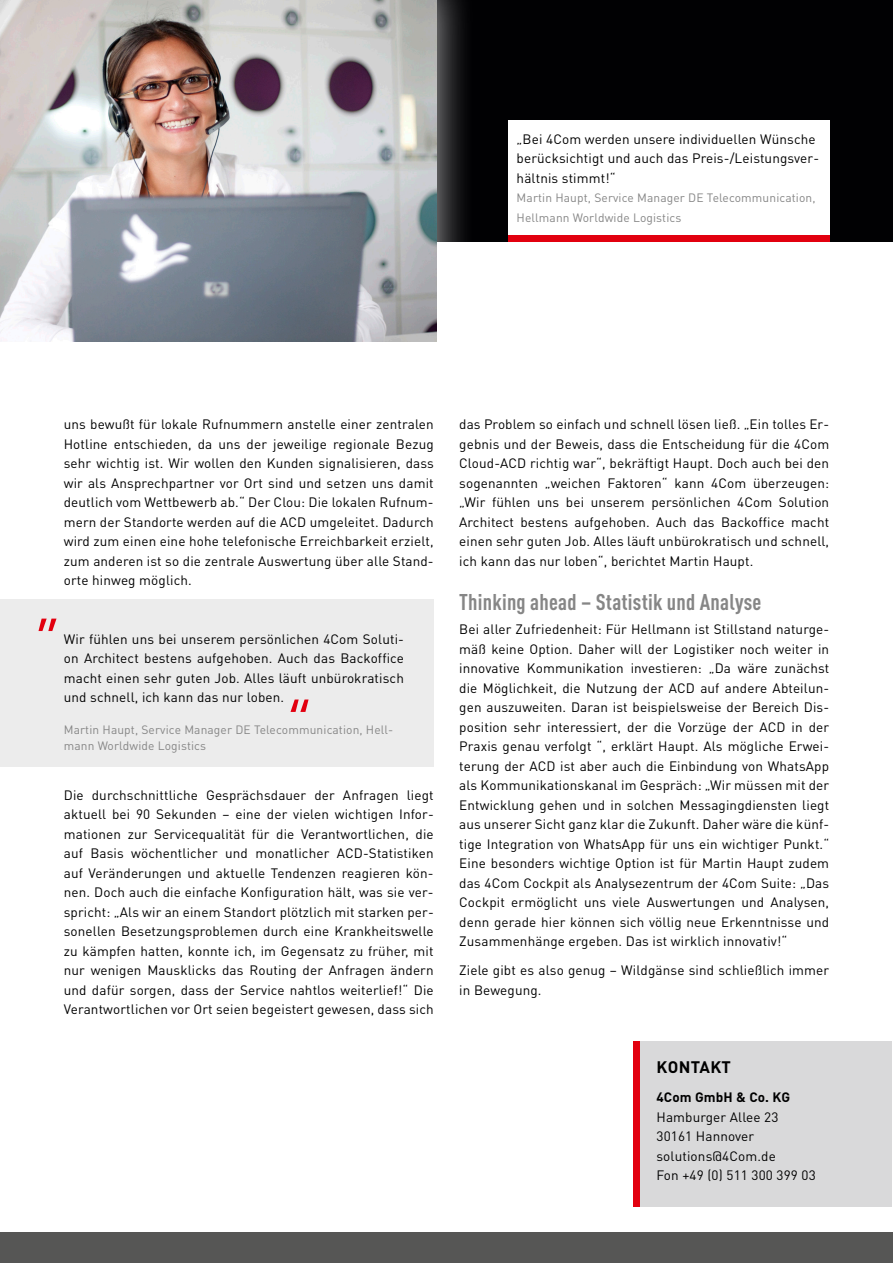
<style>
.page{position:relative;width:893px;height:1263px;background:#fff}
.page>*{position:absolute;margin:0;border:0;box-sizing:border-box;transform-origin:0 0}
.t1{font:57px "Free Set";color:#e2000f}
.t2{font:700 condensed 22.5px "DINOT";letter-spacing:.01em;color:#868686}
.t3{font:700 16.5px "DINOT";letter-spacing:.02em;color:#000}
.t4{font:13.5px/19.5px "DINOT";letter-spacing:.01em;color:#000;text-align:justify}
.t5{font:700 13.5px "DINOT";letter-spacing:.01em;color:#000}
.t6{font:12px/19.5px "DINOT";letter-spacing:.01em;color:#868686}
</style>
<div class="page">
<div style="left:639px;top:1041px;width:253px;height:166px;background:#d9d9da"></div>
<div style="left:633px;top:1041px;width:6px;height:166px;background:#e2000f"></div>
<div style="left:0;top:0;width:893px;height:242px;background:#010103"></div>
<div style="left:0;top:1232px;width:893px;height:31px;background:#565655"></div>
<div style="left:508px;top:121px;width:321px;height:118px;background:#fff"></div>
<div style="left:508px;top:236px;width:321px;height:6px;background:#e2000f"></div>
<div style="left:0;top:0;width:476px;height:382px;background:#fff;opacity:.75"></div>
<img style="left:0;top:0;width:436px;height:342px">
<div style="left:0;top:600px;width:434px;height:167px;background:#ececec"></div>
<p class="t4" style="left:517px;top:129px;width:304px;text-align:left">„Bei 4Com werden unsere individuellen Wünsche berücksichtigt und auch das Preis-/Leistungsver&shy;hältnis stimmt!“</p>
<p class="t6" style="left:517px;top:188px;width:300px">Martin Haupt, Service Manager DE Telecommunication,<br>Hellmann Worldwide Logistics</p>
<p class="t4" style="left:64px;top:414px;width:371px">uns bewußt für lokale Rufnummern anstelle einer zentralen Hotline entschieden, da uns der jeweilige regionale Bezug sehr wichtig ist. Wir wollen den Kunden signalisieren, dass wir als Ansprechpartner vor Ort sind und setzen uns damit deutlich vom Wettbewerb ab.“ Der Clou: Die lokalen Rufnum&shy;mern der Standorte werden auf die ACD umgeleitet. Dadurch wird zum einen eine hohe telefonische Erreichbarkeit erzielt, zum anderen ist so die zentrale Auswertung über alle Stand&shy;orte hinweg möglich.</p>
<h1 class="t1" style="left:36px;top:574px;width:25px">„</h1>
<p class="t4" style="left:64px;top:629px;width:342px">Wir fühlen uns bei unserem persönlichen 4Com Soluti&shy;on Architect bestens aufgehoben. Auch das Backoffice macht einen sehr guten Job. Alles läuft unbürokratisch und schnell, ich kann das nur loben.</p>
<p class="t6" style="left:64px;top:721px;width:331px;line-height:16.5px">Martin Haupt, Service Manager DE Telecommunication, Hell&shy;mann Worldwide Logistics</p>
<h1 class="t1" style="left:286px;top:693px;width:29px">“</h1>
<p class="t4" style="left:64px;top:785px;width:371px">Die durchschnittliche Gesprächsdauer der Anfragen liegt aktuell bei 90 Sekunden – eine der vielen wichtigen Infor&shy;mationen zur Servicequalität für die Verantwortlichen, die auf Basis wöchentlicher und monatlicher ACD-Statistiken auf Veränderungen und aktuelle Tendenzen reagieren kön&shy;nen. Doch auch die einfache Konfiguration hält, was sie ver&shy;spricht: „Als wir an einem Standort plötzlich mit starken per&shy;sonellen Besetzungsproblemen durch eine Krankheitswelle zu kämpfen hatten, konnte ich, im Gegensatz zu früher, mit nur wenigen Mausklicks das Routing der Anfragen ändern und dafür sorgen, dass der Service nahtlos weiterlief!“ Die Verantwortlichen vor Ort seien begeistert gewesen, dass sich</p>
<p class="t4" style="left:459px;top:414px;width:371px">das Problem so einfach und schnell lösen ließ. „Ein tolles Er&shy;gebnis und der Beweis, dass die Entscheidung für die 4Com Cloud-ACD richtig war“, bekräftigt Haupt. Doch auch bei den sogenannten „weichen Faktoren“ kann 4Com überzeugen: „Wir fühlen uns bei unserem persönlichen 4Com Solution Architect bestens aufgehoben. Auch das Backoffice macht einen sehr guten Job. Alles läuft unbürokratisch und schnell, ich kann das nur loben“, berichtet Martin Haupt.</p>
<h2 class="t2" style="left:459px;top:588px;width:304px">Thinking ahead – Statistik und Analyse</h2>
<p class="t4" style="left:459px;top:619px;width:371px">Bei aller Zufriedenheit: Für Hellmann ist Stillstand naturge&shy;mäß keine Option. Daher will der Logistiker noch weiter in innovative Kommunikation investieren: „Da wäre zunächst die Möglichkeit, die Nutzung der ACD auf andere Abteilun&shy;gen auszuweiten. Daran ist beispielsweise der Bereich Dis&shy;position sehr interessiert, der die Vorzüge der ACD in der Praxis genau verfolgt “, erklärt Haupt. Als mögliche Erwei&shy;terung der ACD ist aber auch die Einbindung von WhatsApp als Kommunikationskanal im Gespräch: „Wir müssen mit der Entwicklung gehen und in solchen Messagingdiensten liegt aus unserer Sicht ganz klar die Zukunft. Daher wäre die künf&shy;tige Integration von WhatsApp für uns ein wichtiger Punkt.“ Eine besonders wichtige Option ist für Martin Haupt zudem das 4Com Cockpit als Analysezentrum der 4Com Suite: „Das Cockpit ermöglicht uns viele Auswertungen und Analysen, denn gerade hier können sich völlig neue Erkenntnisse und Zusammenhänge ergeben. Das ist wirklich innovativ!“</p>
<p class="t4" style="left:459px;top:960px;width:371px">Ziele gibt es also genug – Wildgänse sind schließlich immer in Bewegung.</p>
<p class="t3" style="left:657px;top:1056px;width:76px">KONTAKT</p>
<p class="t5" style="left:656px;top:1088px;width:135px">4Com GmbH &amp; Co. KG</p>
<p class="t4" style="left:656px;top:1106px;width:161px;text-align:left">Hamburger Allee 23<br>30161 Hannover solutions@4Com.de<br>Fon +49 (0) 511 300 399 03</p>
</div>
